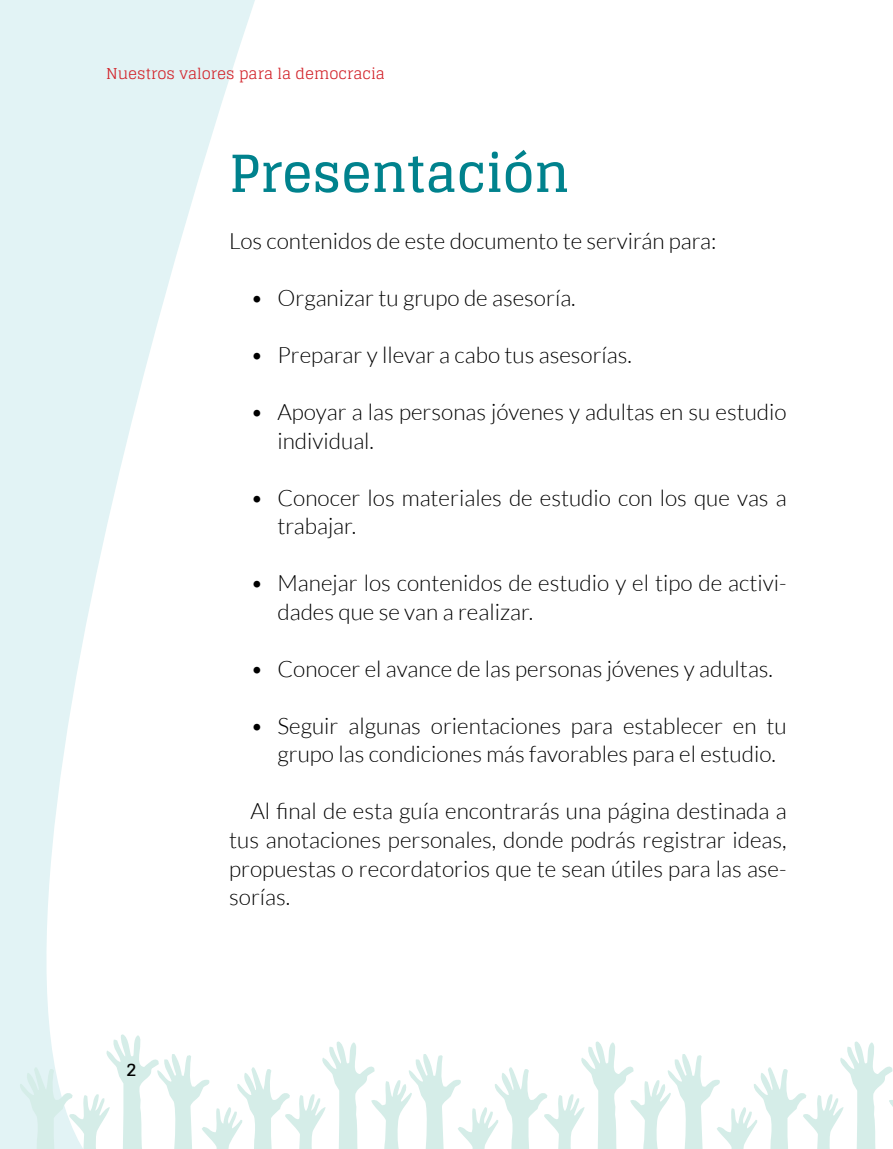
<style>
.page{position:relative;width:893px;height:1149px;background:#fff}
.page>*{position:absolute;margin:0;border:0;box-sizing:border-box;transform-origin:0 0}
.t1{font:700 51px "Glegoo";color:#00828d}
.t2{font:300 22.5px/28.5px "Lato";color:#000}
.t3{font:700 18px "Glegoo";color:#000}
.t4{font:15px "Glegoo";color:#d2232a}
</style>
<div class="page">
<svg style="left:0;top:0;width:255px;height:1148px"></svg>
<svg style="left:19px;top:1034px;width:874px;height:114px"></svg>
<p class="t4" style="left:106px;top:65px;width:280px">Nuestros valores para la democracia</p>
<h1 class="t1" style="left:229px;top:144px;width:342px">Presentación</h1>
<p class="t2" style="left:229px;top:227px;width:489px">Los contenidos de este documento te servirán para:</p>
<p class="t2" style="left:250px;top:284px;width:327px">• Organizar tu grupo de asesoría.</p>
<p class="t2" style="left:250px;top:341px;width:383px">• Preparar y llevar a cabo tus asesorías.</p>
<p class="t2" style="left:277px;top:398px;width:511px;text-indent:-27px">• Apoyar a las personas jóvenes y adultas en su estudio individual.</p>
<p class="t3" style="left:126px;top:1058px;width:12px">2</p>
<p class="t2" style="left:277px;top:483px;width:511px;text-indent:-27px">• Conocer los materiales de estudio con los que vas a trabajar.</p>
<p class="t2" style="left:277px;top:569px;width:511px;text-indent:-27px">• Manejar los contenidos de estudio y el tipo de activi&shy;dades que se van a realizar.</p>
<p class="t2" style="left:250px;top:654px;width:524px">• Conocer el avance de las personas jóvenes y adultas.</p>
<p class="t2" style="left:277px;top:711px;width:511px;text-indent:-27px">• Seguir algunas orientaciones para establecer en tu grupo las condiciones más favorables para el estudio.</p>
<p class="t2" style="left:229px;top:797px;width:559px;text-align:justify;text-indent:21px">Al final de esta guía encontrarás una página destinada a tus anotaciones personales, donde podrás registrar ideas, propuestas o recordatorios que te sean útiles para las ase&shy;sorías.</p>
</div>
